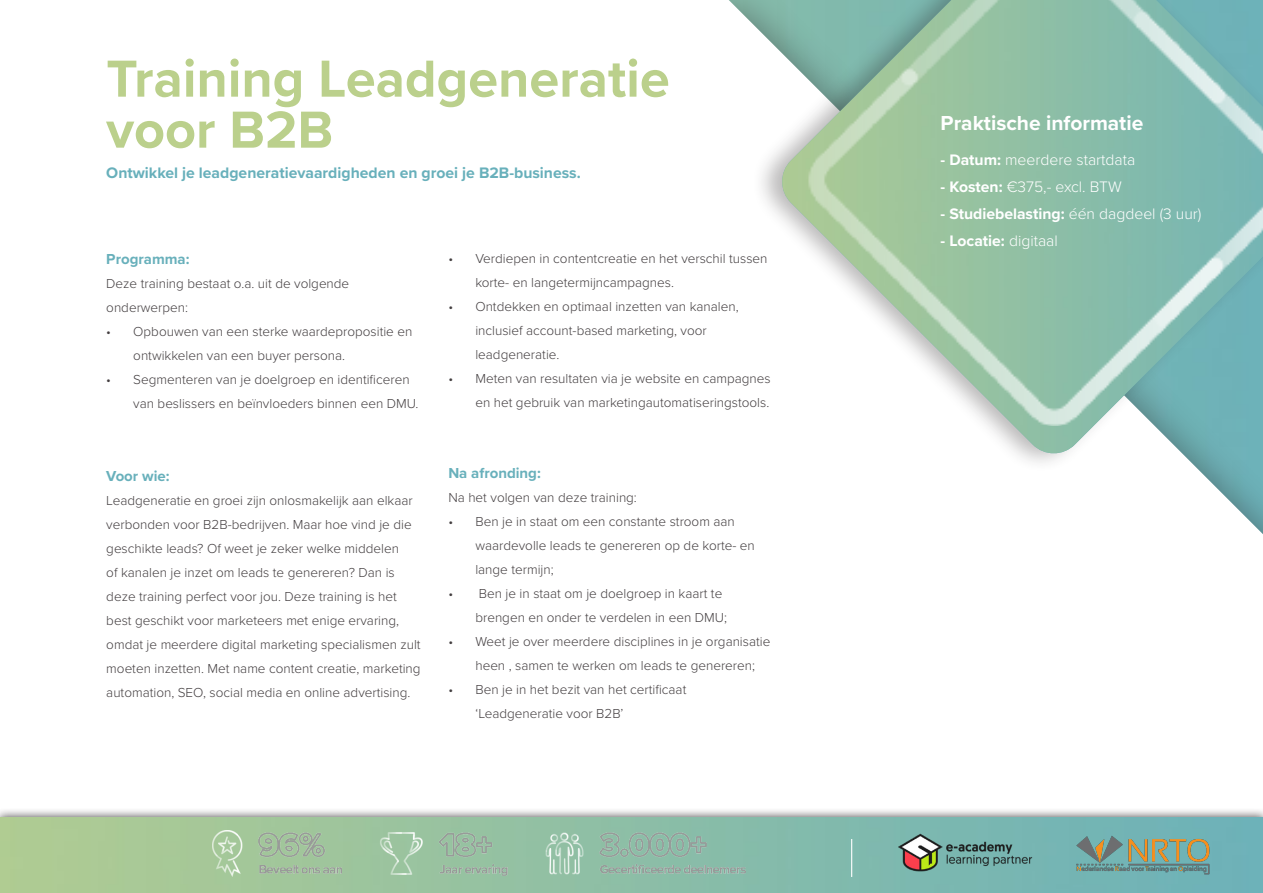
<style>
.page{position:relative;width:1263px;height:893px;background:#fff}
.page>*{position:absolute;margin:0;border:0;box-sizing:border-box;transform-origin:0 0}
.t1{font:700 54px "Proxima Nova";color:#bbd08c}
.t2{font:700 21px "Proxima Nova";color:#fff}
.t3{font:700 15.75px "Proxima Nova";color:#68b0bb}
.t4{font:700 15.75px "Proxima Nova";color:#fff}
.t5{font:300 15.75px "Proxima Nova";color:#fff}
.t6{font:700 15px "Proxima Nova";color:#68b0bb}
.t7{font:300 13.5px/24px "Proxima Nova";color:#433e40}
.s1{font-weight:700}
.s2{font-weight:300}
</style>
<div class="page">
<div style="left:0;top:808px;width:1263px;height:85px;background:#231f20;opacity:.75"></div>
<img style="left:0;top:817px;width:1263px;height:76px">
<img style="left:1073px;top:831px;width:142px;height:48px">
<img style="left:898px;top:819px;width:135px;height:67px">
<hr style="left:851px;top:839px;width:1px;height:38px;background:#fff">
<img style="left:213px;top:830px;width:532px;height:47px">
<div style="left:751px;top:0;width:512px;height:472px;background:#231f20;opacity:.31"></div>
<img style="left:779px;top:0;width:484px;height:456px">
<img style="left:807px;top:0;width:456px;height:425px">
<p class="t1" style="left:106px;top:38px;width:565px">Training Leadgeneratie</p>
<p class="t1" style="left:106px;top:89px;width:228px">voor B2B</p>
<p class="t3" style="left:106px;top:161px;width:476px">Ontwikkel je leadgeneratievaardigheden en groei je B2B-business.</p>
<p class="t6" style="left:106px;top:248px;width:85px">Programma:</p>
<p class="t7" style="left:106px;top:271px;width:244px">Deze training bestaat o.a. uit de volgende onderwerpen:</p>
<p class="t7" style="left:133px;top:319px;width:281px;text-indent:-27px">• Opbouwen van een sterke waardepropositie en ontwikkelen van een buyer persona.</p>
<p class="t7" style="left:133px;top:367px;width:287px;text-indent:-27px">• Segmenteren van je doelgroep en identificeren van beslissers en beïnvloeders binnen een DMU.</p>
<p class="t6" style="left:106px;top:464px;width:65px">Voor wie:</p>
<p class="t7" style="left:106px;top:487px;width:316px">Leadgeneratie en groei zijn onlosmakelijk aan elkaar verbonden voor B2B-bedrijven. Maar hoe vind je die geschikte leads? Of weet je zeker welke middelen<br>of kanalen je inzet om leads te genereren? Dan is deze training perfect voor jou. Deze training is het best geschikt voor marketeers met enige ervaring, omdat je meerdere digital marketing specialismen zult moeten inzetten. Met name content creatie, marketing automation, SEO, social media en online advertising.</p>
<p class="t7" style="left:475px;top:246px;width:294px;text-indent:-27px">• Verdiepen in contentcreatie en het verschil tussen korte- en langetermijncampagnes.</p>
<p class="t7" style="left:475px;top:294px;width:265px;text-indent:-27px">• Ontdekken en optimaal inzetten van kanalen, inclusief account-based marketing, voor leadgeneratie.</p>
<p class="t7" style="left:448px;top:366px;width:324px;text-align:right">• Meten van resultaten via je website en campagnes en het gebruik van marketingautomatiseringstools.</p>
<p class="t6" style="left:448px;top:462px;width:94px">Na afronding:</p>
<p class="t7" style="left:448px;top:485px;width:190px">Na het volgen van deze training:</p>
<p class="t7" style="left:475px;top:509px;width:281px;text-indent:-27px">• Ben je in staat om een constante stroom aan waardevolle leads te genereren op de korte- en lange termijn;</p>
<p class="t7" style="left:475px;top:581px;width:253px;text-indent:-27px">• Ben je in staat om je doelgroep in kaart te brengen en onder te verdelen in een DMU;</p>
<p class="t7" style="left:475px;top:629px;width:296px;text-indent:-27px">• Weet je over meerdere disciplines in je organisatie heen , samen te werken om leads te genereren;</p>
<p class="t7" style="left:475px;top:677px;width:212px;text-indent:-27px">• Ben je in het bezit van het certificaat ‘Leadgeneratie voor B2B’</p>
<p class="t2" style="left:941px;top:107px;width:204px">Praktische informatie</p>
<p class="t5" style="left:941px;top:148px;width:196px"><span class="s1">- Datum:</span> meerdere startdata</p>
<p class="t5" style="left:941px;top:175px;width:183px"><span class="s1">- Kosten:</span> €375,- excl. BTW</p>
<p class="t4" style="left:941px;top:202px;width:262px">- Studiebelasting: <span class="s2">één dagdeel (3 uur)</span></p>
<p class="t4" style="left:941px;top:229px;width:119px">- Locatie: <span class="s2">digitaal</span></p>
</div>
